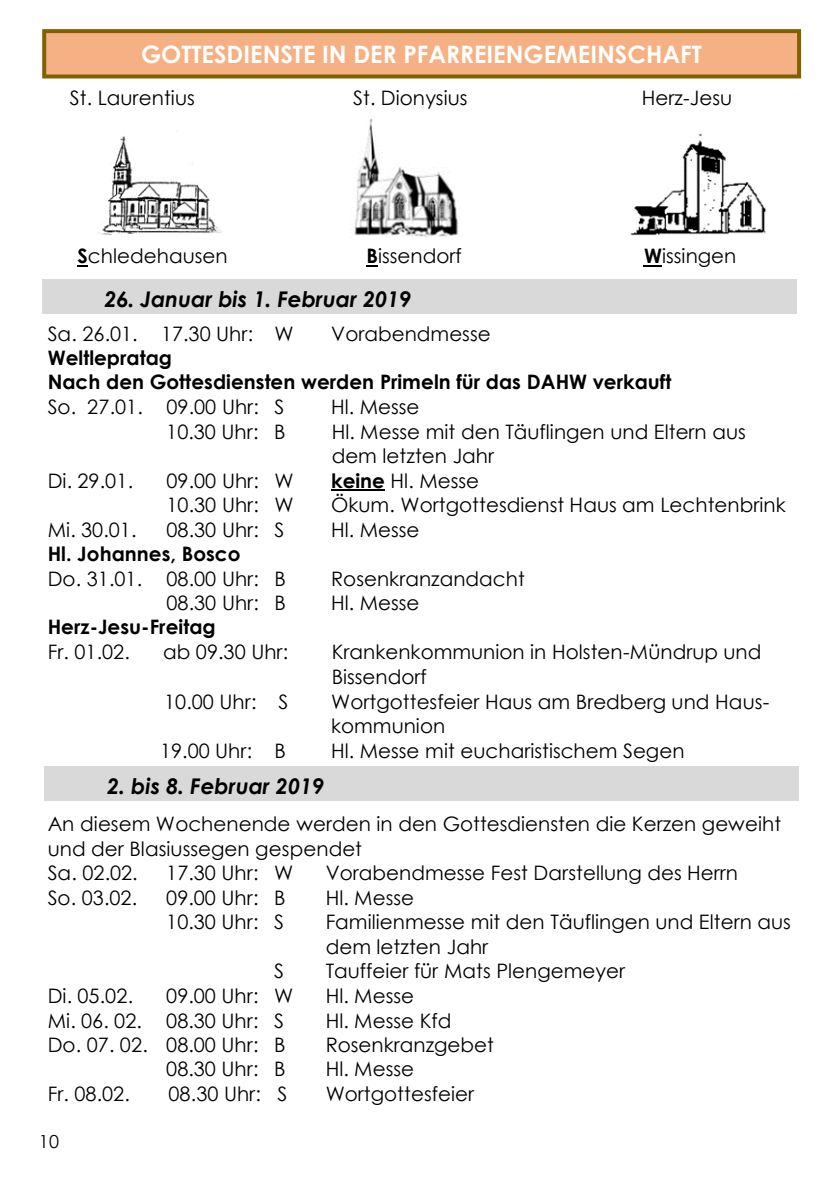
<style>
.page{position:relative;width:840px;height:1191px;background:#fff}
.page>*{position:absolute;margin:0;border:0;box-sizing:border-box;transform-origin:0 0}
.t1{font:700 24px "Century Gothic";color:#fff}
.t2{font:italic 700 21.6px "Century Gothic";color:#000}
.t3{font:20px/24.4px "Century Gothic";color:#000}
.t4{font:700 20px "Century Gothic";color:#000}
.t5{font:18px "Century Gothic";color:#000}
.s1{font-weight:700}
</style>
<div class="page">
<div style="left:42px;top:279px;width:753px;height:34px;background:#d9d9d9"></div>
<hr style="left:331px;top:489px;width:53px;height:2px;background:#000">
<div style="left:45px;top:766px;width:753px;height:34px;background:#d9d9d9"></div>
<div style="left:44px;top:31px;width:754px;height:45px;background:#f5b183"></div>
<div style="left:42px;top:29px;width:758px;height:49px;border:4px solid #806000"></div>
<img style="left:97px;top:131px;width:125px;height:104px">
<img style="left:351px;top:118px;width:112px;height:120px">
<img style="left:630px;top:133px;width:137px;height:103px">
<svg style="left:78px;top:265px;width:10px;height:2px"></svg>
<svg style="left:366px;top:265px;width:12px;height:2px"></svg>
<svg style="left:643px;top:265px;width:18px;height:2px"></svg>
<p class="t1" style="left:141px;top:38px;width:562px">GOTTESDIENSTE IN DER PFARREIENGEMEINSCHAFT</p>
<p class="t3" style="left:70px;top:85px;width:126px">St. Laurentius</p>
<p class="t3" style="left:353px;top:85px;width:116px">St. Dionysius</p>
<p class="t3" style="left:641px;top:85px;width:92px">Herz-Jesu</p>
<p class="t3" style="left:78px;top:243px;width:151px"><span class="s1">S</span>chledehausen</p>
<p class="t3" style="left:366px;top:243px;width:97px"><span class="s1">B</span>issendorf</p>
<p class="t3" style="left:643px;top:243px;width:94px"><span class="s1">W</span>issingen</p>
<p class="t2" style="left:104px;top:285px;width:308px">26. Januar bis 1. Februar 2019</p>
<p class="t3" style="left:48px;top:320px;width:247px">Sa. 26.01. 17.30 Uhr: W</p>
<p class="t3" style="left:331px;top:320px;width:161px">Vorabendmesse</p>
<p class="t4" style="left:48px;top:344px;width:126px">Weltlepratag</p>
<p class="t4" style="left:48px;top:369px;width:624px">Nach den Gottesdiensten werden Primeln für das DAHW verkauft</p>
<p class="t3" style="left:48px;top:394px;width:238px">So. 27.01. 09.00 Uhr: S</p>
<p class="t3" style="left:331px;top:394px;width:90px">Hl. Messe</p>
<p class="t3" style="left:166px;top:418px;width:121px">10.30 Uhr: B</p>
<p class="t3" style="left:331px;top:418px;width:415px">Hl. Messe mit den Täuflingen und Eltern aus dem letzten Jahr</p>
<p class="t3" style="left:48px;top:467px;width:87px">Di. 29.01.</p>
<p class="t3" style="left:166px;top:467px;width:128px">09.00 Uhr: W</p>
<p class="t3" style="left:331px;top:467px;width:149px"><span class="s1">keine</span> Hl. Messe</p>
<p class="t3" style="left:166px;top:492px;width:128px">10.30 Uhr: W</p>
<p class="t3" style="left:331px;top:492px;width:456px">Ökum. Wortgottesdienst Haus am Lechtenbrink</p>
<p class="t3" style="left:48px;top:516px;width:90px">Mi. 30.01.</p>
<p class="t3" style="left:166px;top:516px;width:119px">08.30 Uhr: S</p>
<p class="t3" style="left:331px;top:516px;width:90px">Hl. Messe</p>
<p class="t4" style="left:48px;top:541px;width:194px">Hl. Johannes, Bosco</p>
<p class="t3" style="left:48px;top:566px;width:239px">Do. 31.01. 08.00 Uhr: B</p>
<p class="t3" style="left:331px;top:566px;width:195px">Rosenkranzandacht</p>
<p class="t3" style="left:166px;top:590px;width:121px">08.30 Uhr: B</p>
<p class="t3" style="left:331px;top:590px;width:90px">Hl. Messe</p>
<p class="t4" style="left:48px;top:614px;width:169px">Herz-Jesu-Freitag</p>
<p class="t3" style="left:48px;top:639px;width:84px">Fr. 01.02.</p>
<p class="t3" style="left:163px;top:639px;width:127px">ab 09.30 Uhr:</p>
<p class="t3" style="left:331px;top:639px;width:431px">Krankenkommunion in Holsten-Mündrup und<br>Bissendorf</p>
<p class="t3" style="left:164px;top:688px;width:126px">10.00 Uhr: S</p>
<p class="t3" style="left:331px;top:688px;width:439px">Wortgottesfeier Haus am Bredberg und Haus&shy;kommunion</p>
<p class="t3" style="left:160px;top:737px;width:127px">19.00 Uhr: B</p>
<p class="t3" style="left:331px;top:737px;width:354px">Hl. Messe mit eucharistischem Segen</p>
<p class="t2" style="left:107px;top:772px;width:218px">2. bis 8. Februar 2019</p>
<p class="t3" style="left:48px;top:810px;width:734px">An diesem Wochenende werden in den Gottesdiensten die Kerzen geweiht und der Blasiussegen gespendet</p>
<p class="t3" style="left:48px;top:860px;width:91px">Sa. 02.02.</p>
<p class="t3" style="left:166px;top:860px;width:128px">17.30 Uhr: W</p>
<p class="t3" style="left:325px;top:860px;width:413px">Vorabendmesse Fest Darstellung des Herrn</p>
<p class="t3" style="left:48px;top:884px;width:91px">So. 03.02.</p>
<p class="t3" style="left:166px;top:884px;width:121px">09.00 Uhr: B</p>
<p class="t3" style="left:325px;top:884px;width:90px">Hl. Messe</p>
<p class="t3" style="left:166px;top:909px;width:119px">10.30 Uhr: S</p>
<p class="t3" style="left:325px;top:909px;width:466px">Familienmesse mit den Täuflingen und Eltern aus dem letzten Jahr</p>
<p class="t3" style="left:274px;top:958px;width:11px">S</p>
<p class="t3" style="left:325px;top:958px;width:301px">Tauffeier für Mats Plengemeyer</p>
<p class="t3" style="left:48px;top:983px;width:87px">Di. 05.02.</p>
<p class="t3" style="left:166px;top:983px;width:128px">09.00 Uhr: W</p>
<p class="t3" style="left:325px;top:983px;width:90px">Hl. Messe</p>
<p class="t3" style="left:48px;top:1007px;width:237px">Mi. 06. 02. 08.30 Uhr: S</p>
<p class="t3" style="left:325px;top:1007px;width:127px">Hl. Messe Kfd</p>
<p class="t3" style="left:48px;top:1032px;width:239px">Do. 07. 02. 08.00 Uhr: B</p>
<p class="t3" style="left:325px;top:1032px;width:170px">Rosenkranzgebet</p>
<p class="t3" style="left:166px;top:1056px;width:121px">08.30 Uhr: B</p>
<p class="t3" style="left:325px;top:1056px;width:90px">Hl. Messe</p>
<p class="t3" style="left:48px;top:1080px;width:84px">Fr. 08.02.</p>
<p class="t3" style="left:168px;top:1080px;width:120px">08.30 Uhr: S</p>
<p class="t3" style="left:325px;top:1080px;width:150px">Wortgottesfeier</p>
<p class="t5" style="left:39px;top:1130px;width:22px">10</p>
</div>
